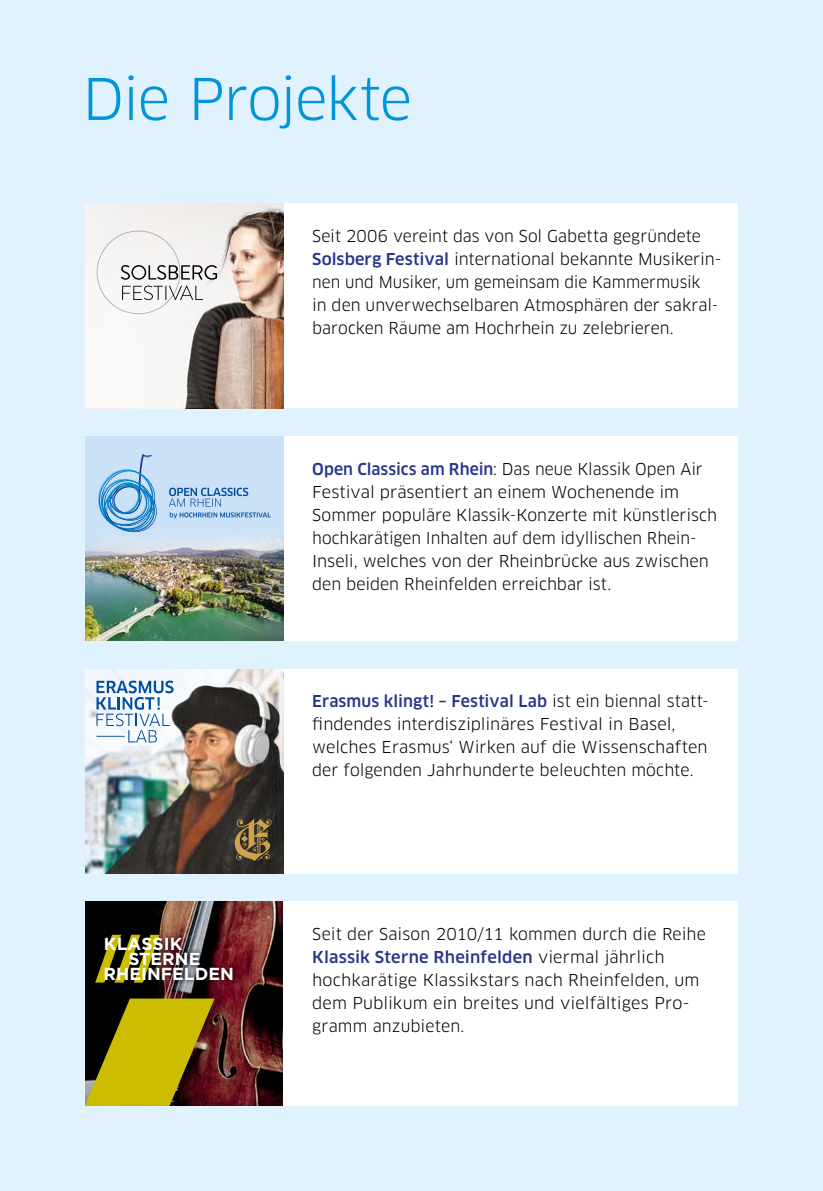
<style>
.page{position:relative;width:823px;height:1191px;background:#fff}
.page>*{position:absolute;margin:0;border:0;box-sizing:border-box;transform-origin:0 0}
.t1{font:56px "Clan OT";letter-spacing:-.03em;color:#0095db}
.t2{font:700 17.4px "Gotham";color:#fff}
.t3{font:16px/23px "Clan OT";color:#000}
.s1{font-weight:500;color:#28348b}
</style>
<div class="page">
<div style="left:0;top:0;width:822px;height:1191px;background:#dff2fd"></div>
<div style="left:283px;top:204px;width:454px;height:204px;background:#fff"></div>
<div style="left:283px;top:437px;width:454px;height:204px;background:#fff"></div>
<div style="left:283px;top:669px;width:454px;height:204px;background:#fff"></div>
<img style="left:85px;top:669px;width:198px;height:204px">
<img style="left:218px;top:204px;width:65px;height:204px">
<img style="left:85px;top:437px;width:198px;height:204px">
<svg style="left:98px;top:454px;width:62px;height:78px;background:#93c1e6"></svg>
<svg style="left:169px;top:487px;width:101px;height:31px;background:#a4c5e7"></svg>
<img style="left:105px;top:678px;width:178px;height:195px">
<svg style="left:96px;top:680px;width:77px;height:62px;background:#bcd1e6"></svg>
<svg style="left:234px;top:818px;width:37px;height:43px;background:#786338"></svg>
<svg style="left:85px;top:204px;width:133px;height:204px;background:#dad9d8"></svg>
<svg style="left:97px;top:231px;width:120px;height:83px;background:#e3e2e1"></svg>
<img style="left:85px;top:901px;width:198px;height:205px">
<div style="left:91px;top:930px;width:145px;height:57px;background:#000;opacity:.9"></div>
<svg style="left:95px;top:934px;width:65px;height:48px;background:#564f01"></svg>
<div style="left:283px;top:901px;width:454px;height:205px;background:#fff"></div>
<svg style="left:85px;top:998px;width:129px;height:108px;background:#928005"></svg>
<h1 class="t1" style="left:82px;top:66px;width:331px">Die Projekte</h1>
<p class="t3" style="left:312px;top:225px;width:411px">Seit 2006 vereint das von Sol Gabetta gegründete <span class="s1">Solsberg Festival</span> international bekannte Musikerin&shy;nen und Musiker, um gemeinsam die Kammermusik<br>in den unverwechselbaren Atmosphären der sakral&shy;barocken Räume am Hochrhein zu zelebrieren.</p>
<p class="t3" style="left:312px;top:457px;width:406px"><span class="s1">Open Classics am Rhein</span>: Das neue Klassik Open Air Festival präsentiert an einem Wochenende im Sommer populäre Klassik-Konzerte mit künstlerisch hochkarätigen Inhalten auf dem idyllischen Rhein-Inseli, welches von der Rheinbrücke aus zwischen den beiden Rheinfelden erreichbar ist.</p>
<p class="t2" style="left:104px;top:932px;width:80px">KLASSIK</p>
<p class="t2" style="left:128px;top:947px;width:73px">STERNE</p>
<p class="t2" style="left:104px;top:962px;width:132px">RHEINFELDEN</p>
<p class="t3" style="left:312px;top:690px;width:398px"><span class="s1">Erasmus klingt! – Festival Lab</span> ist ein biennal statt&shy;findendes interdisziplinäres Festival in Basel, welches Erasmus‘ Wirken auf die Wissenschaften der folgenden Jahrhunderte beleuchten möchte.</p>
<p class="t3" style="left:312px;top:922px;width:395px">Seit der Saison 2010/11 kommen durch die Reihe <span class="s1">Klassik Sterne Rheinfelden</span> viermal jährlich hochkarätige Klassikstars nach Rheinfelden, um dem Publikum ein breites und vielfältiges Pro&shy;gramm anzubieten.</p>
</div>
